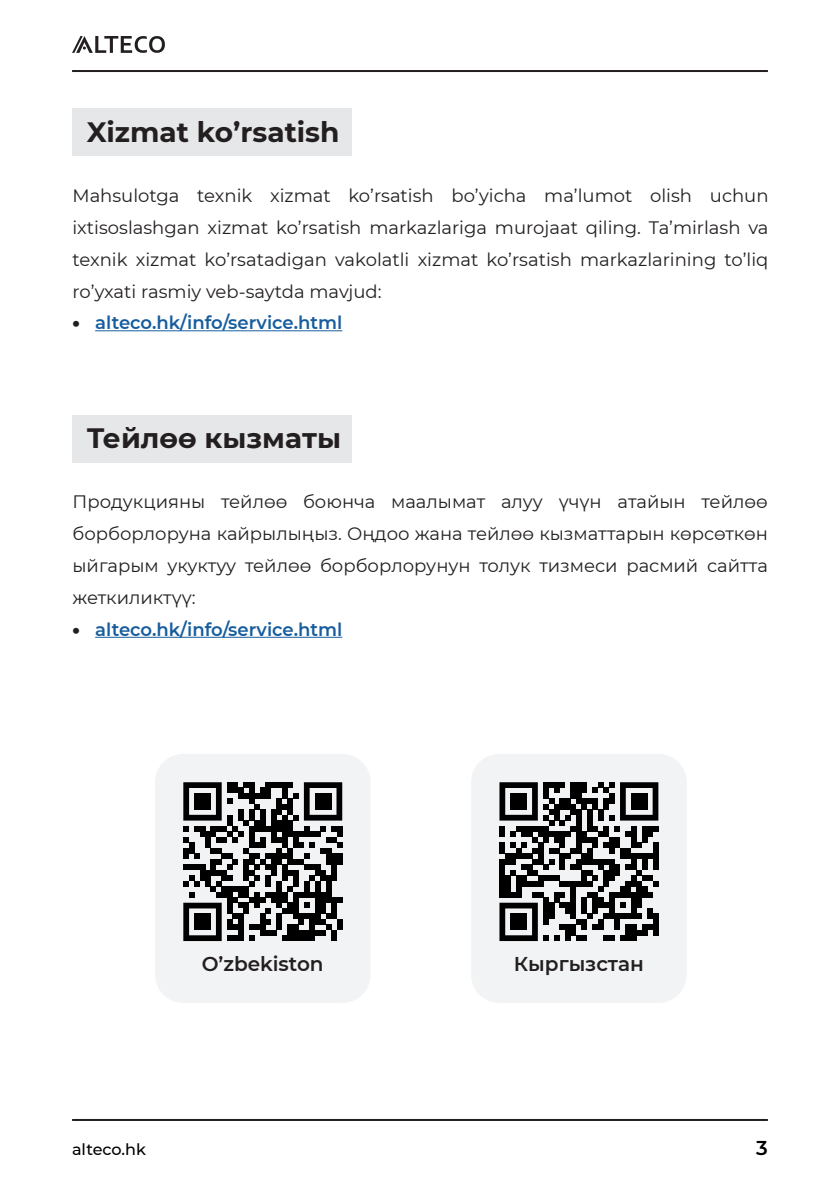
<style>
.page{position:relative;width:840px;height:1191px;background:#fff}
.page>*{position:absolute;margin:0;border:0;box-sizing:border-box;transform-origin:0 0}
.t1{font:700 28px "Montserrat";color:#231f20}
.t2{font:600 20px "Montserrat";color:#231f20}
.t3{font:600 20px "Montserrat";color:#000}
.t4{font:18px/32px "Montserrat";color:#231f20;text-align:justify}
.t5{font:600 18px "Montserrat";color:#175d9e}
.t6{font:500 16px "Montserrat";color:#000}
.s1{font-weight:900;color:#231f20}
</style>
<div class="page">
<hr style="left:72px;top:70px;width:695px;height:2px;background:#231f20">
<hr style="left:72px;top:1119px;width:695px;height:2px;background:#231f20">
<svg style="left:72px;top:36px;width:93px;height:17px"></svg>
<div style="left:72px;top:108px;width:280px;height:48px;background:#e6e7e9"></div>
<hr style="left:95px;top:330px;width:247px;height:1px;background:#175d9e">
<div style="left:155px;top:754px;width:215px;height:249px;background:#f2f3f4;border-radius:28px"></div>
<svg style="left:183px;top:782px;width:159px;height:159px"></svg>
<div style="left:194px;top:793px;width:17px;height:16px;background:#000001"></div>
<div style="left:315px;top:793px;width:16px;height:16px;background:#000001"></div>
<div style="left:194px;top:913px;width:17px;height:17px;background:#000001"></div>
<div style="left:72px;top:414px;width:280px;height:48px;background:#e6e7e9"></div>
<hr style="left:95px;top:637px;width:247px;height:1px;background:#175d9e">
<div style="left:471px;top:754px;width:215px;height:249px;background:#f2f3f4;border-radius:28px"></div>
<svg style="left:499px;top:782px;width:159px;height:159px"></svg>
<div style="left:510px;top:793px;width:16px;height:16px;background:#000001"></div>
<div style="left:630px;top:793px;width:17px;height:16px;background:#000001"></div>
<div style="left:510px;top:913px;width:16px;height:17px;background:#000001"></div>
<h1 class="t1" style="left:87px;top:112px;width:254px">Xizmat ko’rsatish</h1>
<p class="t4" style="left:72px;top:179px;width:697px">Mahsulotga texnik xizmat ko’rsatish bo’yicha ma’lumot olish uchun ixtisoslashgan xizmat ko’rsatish markazlariga murojaat qiling. Ta’mirlash va texnik xizmat ko’rsatadigan vakolatli xizmat ko’rsatish markazlarining to’liq ro’yxati rasmiy veb-saytda mavjud:</p>
<p class="t5" style="left:72px;top:310px;width:271px"><span class="s1">•</span> alteco.hk/info/service.html</p>
<h1 class="t1" style="left:87px;top:418px;width:256px">Тейлөө кызматы</h1>
<p class="t4" style="left:72px;top:485px;width:696px">Продукцияны тейлөө боюнча маалымат алуу үчүн атайын тейлөө борборлоруна кайрылыңыз. Оңдоо жана тейлөө кызматтарын көрсөткөн ыйгарым укуктуу тейлөө борборлорунун толук тизмеси расмий сайтта жеткиликтүү:</p>
<p class="t5" style="left:72px;top:617px;width:271px"><span class="s1">•</span> alteco.hk/info/service.html</p>
<p class="t2" style="left:202px;top:949px;width:123px">O’zbekiston</p>
<p class="t2" style="left:513px;top:949px;width:131px">Кыргызстан</p>
<p class="t6" style="left:72px;top:1138px;width:75px">alteco.hk</p>
<p class="t3" style="left:755px;top:1133px;width:13px">3</p>
</div>
